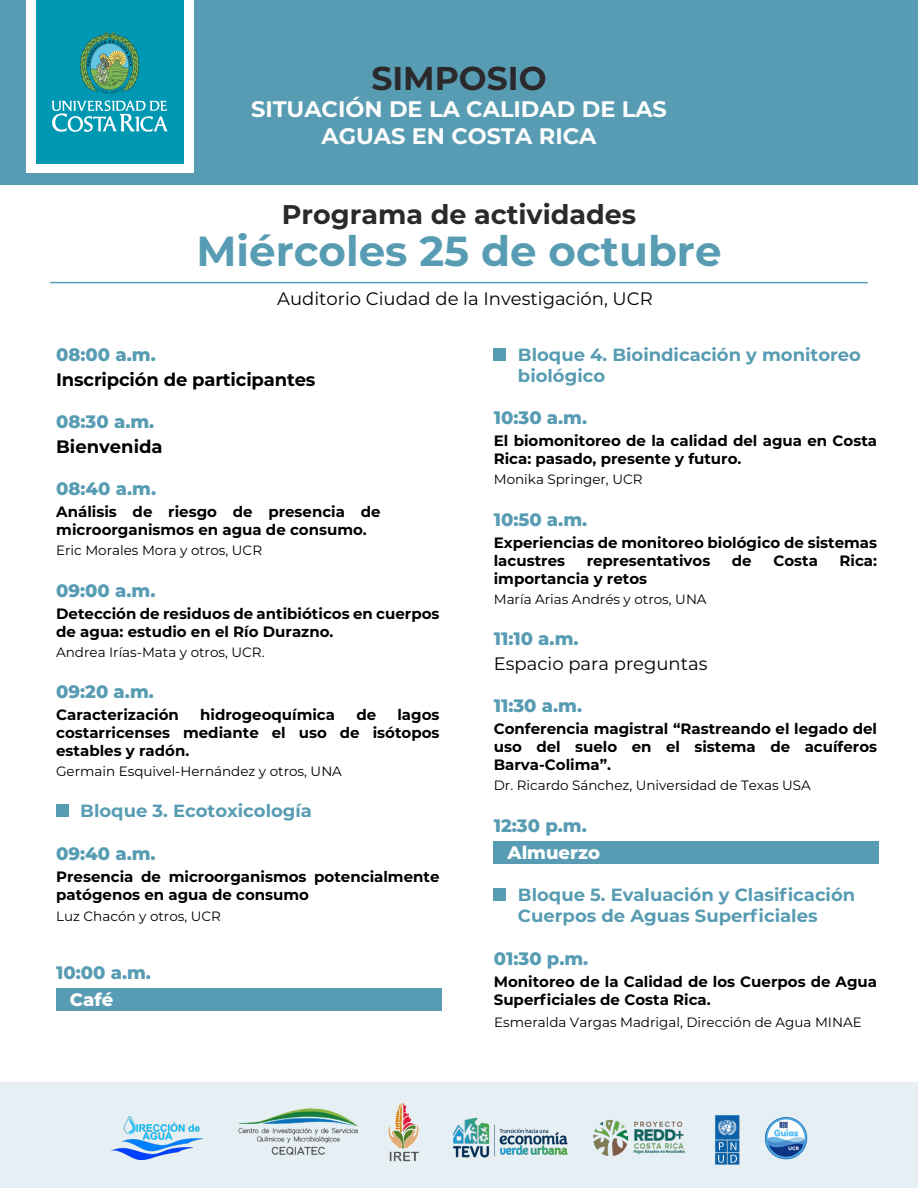
<style>
.page{position:relative;width:918px;height:1188px;background:#fff}
.page>*{position:absolute;margin:0;border:0;box-sizing:border-box;transform-origin:0 0}
.t1{font:700 42px "Montserrat";color:#579cb2}
.t2{font:700 33px "Montserrat";color:#2b292b}
.t3{font:700 27px "Montserrat";color:#2b292b}
.t4{font:700 22.5px/27px "Montserrat";color:#fdfdfd;text-align:center}
.t5{font:800 18px "Montserrat";color:#579cb2}
.t6{font:18px "Montserrat";color:#000}
.t7{font:700 18px "Montserrat";letter-spacing:-.01em;color:#000}
.t8{font:800 18px "Montserrat";color:#fff}
.t9{font:700 17.7px/21.1px "Montserrat";color:#579cb2}
.t10{font:700 15px/18px "Montserrat";color:#000}
.t11{font:100 13.5px "Montserrat";color:#000}
</style>
<div class="page">
<div style="left:0;top:0;width:918px;height:185px;background:#579cb2"></div>
<div style="left:56px;top:988px;width:385px;height:23px;background:#579cb2"></div>
<div style="left:494px;top:841px;width:385px;height:22px;background:#579cb2"></div>
<div style="left:494px;top:348px;width:12px;height:13px;background:#579cb2"></div>
<div style="left:56px;top:805px;width:12px;height:12px;background:#579cb2"></div>
<div style="left:494px;top:889px;width:12px;height:12px;background:#579cb2"></div>
<hr style="left:50px;top:282px;width:818px;height:1px;background:#579cb2">
<div style="left:0;top:1083px;width:918px;height:105px;background:#e6f0f4"></div>
<img style="left:111px;top:1117px;width:92px;height:43px">
<img style="left:389px;top:1104px;width:30px;height:58px">
<img style="left:238px;top:1108px;width:121px;height:47px">
<img style="left:453px;top:1117px;width:115px;height:41px">
<img style="left:715px;top:1115px;width:25px;height:50px">
<img style="left:593px;top:1119px;width:93px;height:37px">
<img style="left:765px;top:1117px;width:42px;height:42px;border-radius:21px">
<div style="left:26px;top:0;width:167px;height:173px;background:#fff"></div>
<div style="left:36px;top:0;width:148px;height:163px;background:#0097b2"></div>
<svg style="left:52px;top:100px;width:116px;height:32px"></svg>
<svg style="left:80px;top:32px;width:59px;height:62px"></svg>
<h2 class="t2" style="left:371px;top:55px;width:177px">SIMPOSIO</h2>
<h3 class="t4" style="left:251px;top:94px;width:417px">SITUACIÓN DE LA CALIDAD DE LAS<br>AGUAS EN COSTA RICA</h3>
<h3 class="t3" style="left:282px;top:195px;width:356px">Programa de actividades</h3>
<h1 class="t1" style="left:196px;top:221px;width:527px">Miércoles 25 de octubre</h1>
<p class="t6" style="left:277px;top:287px;width:377px">Auditorio Ciudad de la Investigación, UCR</p>
<p class="t5" style="left:56px;top:341px;width:101px">08:00 a.m.</p>
<p class="t7" style="left:56px;top:366px;width:261px">Inscripción de participantes</p>
<p class="t5" style="left:56px;top:409px;width:100px">08:30 a.m.</p>
<p class="t7" style="left:56px;top:433px;width:108px">Bienvenida</p>
<p class="t5" style="left:56px;top:476px;width:101px">08:40 a.m.</p>
<p class="t10" style="left:56px;top:502px;width:326px">Análisis de riesgo de presencia de microorganismos en agua de consumo.</p>
<p class="t11" style="left:56px;top:542px;width:207px">Eric Morales Mora y otros, UCR</p>
<p class="t5" style="left:56px;top:577px;width:101px">09:00 a.m.</p>
<p class="t10" style="left:56px;top:604px;width:385px">Detección de residuos de antibióticos en cuerpos de agua: estudio en el Río Durazno.</p>
<p class="t11" style="left:56px;top:643px;width:210px">Andrea Irías-Mata y otros, UCR.</p>
<p class="t5" style="left:56px;top:678px;width:99px">09:20 a.m.</p>
<p class="t10" style="left:56px;top:705px;width:124px">Caracterización</p>
<p class="t10" style="left:200px;top:705px;width:136px">hidrogeoquímica</p>
<p class="t10" style="left:356px;top:705px;width:21px">de</p>
<p class="t10" style="left:56px;top:705px;width:385px;text-align:justify;text-indent:341px">lagos costarricenses mediante el uso de isótopos estables y radón.</p>
<p class="t11" style="left:56px;top:762px;width:287px">Germain Esquivel-Hernández y otros, UNA</p>
<p class="t9" style="left:80px;top:799px;width:233px">Bloque 3. Ecotoxicología</p>
<p class="t5" style="left:56px;top:840px;width:101px">09:40 a.m.</p>
<p class="t10" style="left:56px;top:867px;width:385px">Presencia de microorganismos potencialmente patógenos en agua de consumo</p>
<p class="t11" style="left:56px;top:907px;width:166px">Luz Chacón y otros, UCR</p>
<p class="t5" style="left:56px;top:959px;width:96px">10:00 a.m.</p>
<p class="t8" style="left:70px;top:986px;width:45px">Café</p>
<p class="t9" style="left:518px;top:343px;width:345px">Bloque 4. Bioindicación y monitoreo biológico</p>
<p class="t5" style="left:494px;top:405px;width:95px">10:30 a.m.</p>
<p class="t10" style="left:494px;top:431px;width:385px">El biomonitoreo de la calidad del agua en Costa<br>Rica: pasado, presente y futuro.</p>
<p class="t11" style="left:494px;top:471px;width:150px">Monika Springer, UCR</p>
<p class="t5" style="left:494px;top:506px;width:95px">10:50 a.m.</p>
<p class="t10" style="left:494px;top:533px;width:385px">Experiencias de monitoreo biológico de sistemas lacustres</p>
<p class="t10" style="left:587px;top:551px;width:125px">representativos</p>
<p class="t10" style="left:732px;top:551px;width:21px">de</p>
<p class="t10" style="left:773px;top:551px;width:46px">Costa</p>
<p class="t10" style="left:840px;top:551px;width:39px">Rica:</p>
<p class="t10" style="left:494px;top:569px;width:155px">importancia y retos</p>
<p class="t11" style="left:494px;top:590px;width:214px">María Arias Andrés y otros, UNA</p>
<p class="t5" style="left:494px;top:625px;width:86px">11:10 a.m.</p>
<p class="t6" style="left:494px;top:651px;width:215px">Espacio para preguntas</p>
<p class="t5" style="left:494px;top:693px;width:90px">11:30 a.m.</p>
<p class="t10" style="left:494px;top:719px;width:385px;text-align:justify">Conferencia magistral “Rastreando el legado del uso del suelo en el sistema de acuíferos Barva-Colima”.</p>
<p class="t11" style="left:494px;top:776px;width:319px">Dr. Ricardo Sánchez, Universidad de Texas USA</p>
<p class="t5" style="left:494px;top:812px;width:95px">12:30 p.m.</p>
<p class="t8" style="left:508px;top:839px;width:94px">Almuerzo</p>
<p class="t9" style="left:518px;top:883px;width:339px">Bloque 5. Evaluación y Clasificación<br>Cuerpos de Aguas Superficiales</p>
<p class="t5" style="left:494px;top:945px;width:96px">01:30 p.m.</p>
<p class="t10" style="left:494px;top:972px;width:385px">Monitoreo de la Calidad de los Cuerpos de Agua<br>Superficiales de Costa Rica.</p>
<p class="t11" style="left:494px;top:1013px;width:369px">Esmeralda Vargas Madrigal, Dirección de Agua MINAE</p>
</div>
